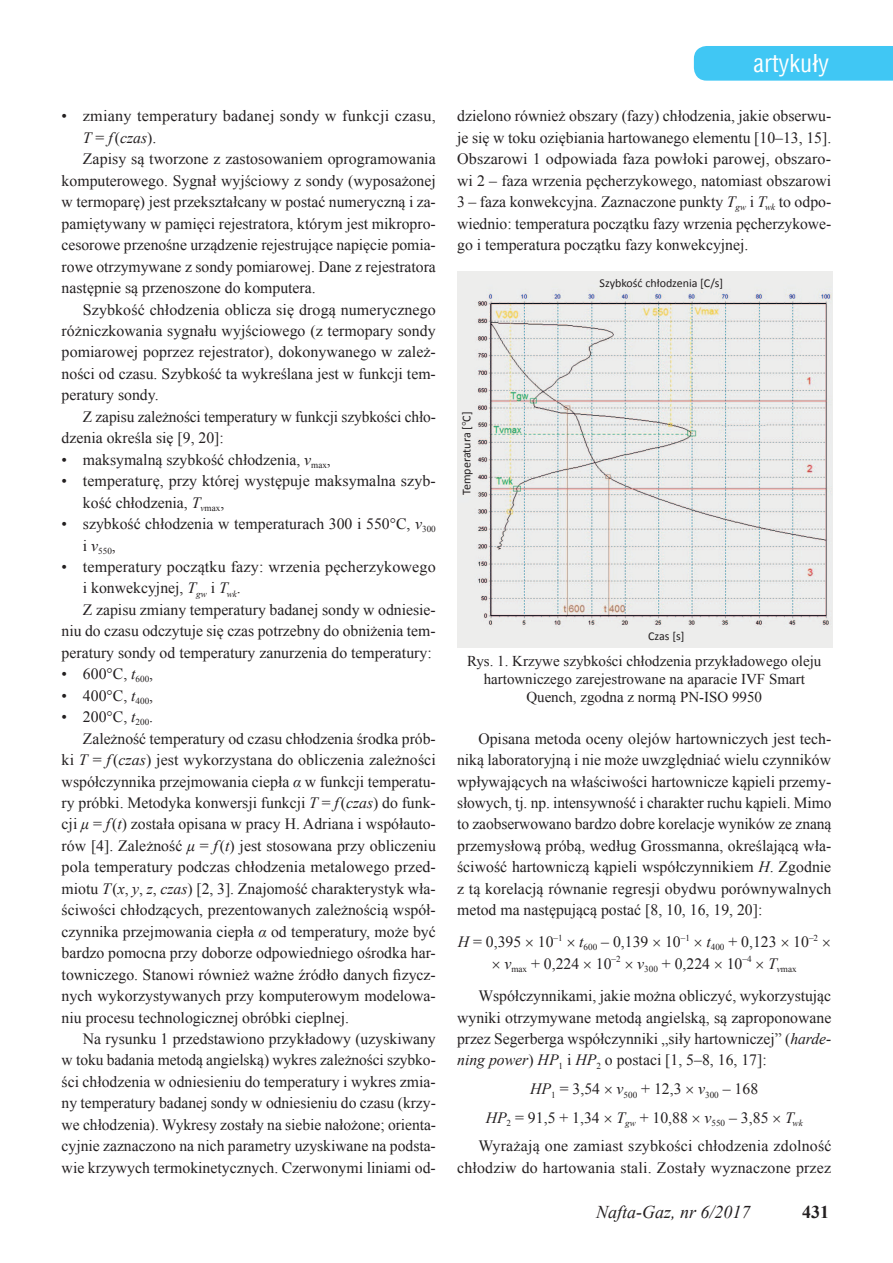
<style>
.page{position:relative;width:893px;height:1263px;background:#fff}
.page>*{position:absolute;margin:0;border:0;box-sizing:border-box;transform-origin:0 0}
.t1{font:24px "Switzerland Condensed";color:#fff}
.t2{font:italic 18px "Times New Roman";color:#231f20}
.t3{font:700 18px "Times New Roman";color:#231f20}
.t4{font:15.75px/21.5px "Times New Roman";color:#231f20;text-align:justify}
.t5{font:italic 15.75px "Times New Roman";color:#231f20}
.t6{font:15px/18px "Times New Roman";color:#231f20;text-align:center}
.t7{font:12px "Calibri";color:#231f20}
.t8{font:9.15px "Times New Roman";color:#231f20}
.s1{font-style:normal}
.s2{font-style:italic}
.s3{font-family:"Times New Roman"}
</style>
<div class="page">
<hr style="left:0;top:43px;width:1px;height:40px;background:#40c7f4">
<div style="left:694px;top:46px;width:199px;height:35px;background:#40c7f4"></div>
<img style="left:457px;top:271px;width:375px;height:377px">
<p class="t4" style="left:62px;top:105px;width:376px">• zmiany temperatury badanej sondy w funkcji czasu,</p>
<p class="t5" style="left:83px;top:127px;width:75px">T <span class="s1">=</span> f<span class="s1">(</span>czas<span class="s1">).</span></p>
<p class="t4" style="left:83px;top:148px;width:354px">Zapisy są tworzone z zastosowaniem oprogramowania</p>
<p class="t4" style="left:62px;top:170px;width:376px">komputerowego. Sygnał wyjściowy z sondy (wyposażonej</p>
<p class="t4" style="left:62px;top:191px;width:376px">w termoparę) jest przekształcany w postać numeryczną i za-</p>
<p class="t4" style="left:62px;top:212px;width:376px">pamiętywany w pamięci rejestratora, którym jest mikropro-</p>
<p class="t4" style="left:62px;top:234px;width:376px">cesorowe przenośne urządzenie rejestrujące napięcie pomia-</p>
<p class="t4" style="left:62px;top:255px;width:376px">rowe otrzymywane z sondy pomiarowej. Dane z rejestratora</p>
<p class="t4" style="left:62px;top:277px;width:256px">następnie są przenoszone do komputera.</p>
<p class="t4" style="left:83px;top:298px;width:354px">Szybkość chłodzenia oblicza się drogą numerycznego</p>
<p class="t4" style="left:62px;top:320px;width:376px">różniczkowania sygnału wyjściowego (z termopary sondy</p>
<p class="t4" style="left:62px;top:341px;width:376px">pomiarowej poprzez rejestrator), dokonywanego w zależ-</p>
<p class="t4" style="left:62px;top:363px;width:376px">ności od czasu. Szybkość ta wykreślana jest w funkcji tem-</p>
<p class="t4" style="left:62px;top:384px;width:98px">peratury sondy.</p>
<p class="t4" style="left:83px;top:406px;width:354px">Z zapisu zależności temperatury w funkcji szybkości chło-</p>
<p class="t4" style="left:62px;top:427px;width:164px">dzenia określa się [9, 20]:</p>
<p class="t4" style="left:62px;top:448px;width:271px">• maksymalną szybkość chłodzenia, <span class="s2">v</span><sub>max</sub>,</p>
<p class="t4" style="left:83px;top:470px;width:354px;text-indent:-21px">• temperaturę, przy której występuje maksymalna szyb&shy;kość chłodzenia, <span class="s2">T</span><sub>v</sub><sub>max</sub>,</p>
<p class="t4" style="left:62px;top:513px;width:376px">• szybkość chłodzenia w temperaturach 300 i 550°C, <span class="s2">v</span><sub>300</sub></p>
<p class="t8" style="left:83px;top:544px;width:34px"><sup>i</sup> <sup>v</sup>550<sup>,</sup></p>
<p class="t4" style="left:62px;top:556px;width:376px">• temperatury początku fazy: wrzenia pęcherzykowego</p>
<p class="t4" style="left:83px;top:577px;width:159px">i konwekcyjnej, <span class="s2">T</span><sub>gw</sub> i <span class="s2">T</span><sub>wk</sub>.</p>
<p class="t4" style="left:83px;top:599px;width:354px">Z zapisu zmiany temperatury badanej sondy w odniesie-</p>
<p class="t4" style="left:62px;top:620px;width:376px">niu do czasu odczytuje się czas potrzebny do obniżenia tem-</p>
<p class="t4" style="left:62px;top:641px;width:372px">peratury sondy od temperatury zanurzenia do temperatury:</p>
<p class="t4" style="left:62px;top:663px;width:93px">• 600°C, <span class="s2">t</span><sub>600</sub>,</p>
<p class="t4" style="left:62px;top:684px;width:93px">• 400°C, <span class="s2">t</span><sub>400</sub>,</p>
<p class="t4" style="left:62px;top:706px;width:93px">• 200°C, <span class="s2">t</span><sub>200</sub>.</p>
<p class="t4" style="left:83px;top:727px;width:354px">Zależność temperatury od czasu chłodzenia środka prób-</p>
<p class="t4" style="left:62px;top:749px;width:376px">ki <span class="s2">T</span> = <span class="s2">f</span>(<span class="s2">czas</span>) jest wykorzystana do obliczenia zależności</p>
<p class="t4" style="left:62px;top:770px;width:376px">współczynnika przejmowania ciepła <span class="s2">α</span> w funkcji temperatu-</p>
<p class="t4" style="left:62px;top:792px;width:376px">ry próbki. Metodyka konwersji funkcji <span class="s2">T</span> = <span class="s2">f</span>(<span class="s2">czas</span>) do funk-</p>
<p class="t4" style="left:62px;top:813px;width:376px">cji <span class="s2">μ</span> = <span class="s2">f</span>(<span class="s2">t</span>) została opisana w pracy H. Adriana i współauto-</p>
<p class="t4" style="left:62px;top:835px;width:376px">rów [4]. Zależność <span class="s2">μ</span> = <span class="s2">f</span>(<span class="s2">t</span>) jest stosowana przy obliczeniu</p>
<p class="t4" style="left:62px;top:856px;width:376px">pola temperatury podczas chłodzenia metalowego przed-</p>
<p class="t4" style="left:62px;top:877px;width:376px">miotu <span class="s2">T</span>(<span class="s2">x</span>, <span class="s2">y</span>, <span class="s2">z</span>, <span class="s2">czas</span>) [2, 3]. Znajomość charakterystyk wła-</p>
<p class="t4" style="left:62px;top:899px;width:376px">ściwości chłodzących, prezentowanych zależnością współ-</p>
<p class="t4" style="left:62px;top:920px;width:376px">czynnika przejmowania ciepła <span class="s2">α</span> od temperatury, może być</p>
<p class="t4" style="left:62px;top:942px;width:376px">bardzo pomocna przy doborze odpowiedniego ośrodka har-</p>
<p class="t4" style="left:62px;top:963px;width:376px">towniczego. Stanowi również ważne źródło danych fizycz-</p>
<p class="t4" style="left:62px;top:985px;width:376px">nych wykorzystywanych przy komputerowym modelowa-</p>
<p class="t4" style="left:62px;top:1006px;width:289px">niu procesu technologicznej obróbki cieplnej.</p>
<p class="t4" style="left:83px;top:1028px;width:354px">Na rysunku 1 przedstawiono przykładowy (uzyskiwany</p>
<p class="t4" style="left:62px;top:1049px;width:376px">w toku badania metodą angielską) wykres zależności szybko-</p>
<p class="t4" style="left:62px;top:1070px;width:376px">ści chłodzenia w odniesieniu do temperatury i wykres zmia-</p>
<p class="t4" style="left:62px;top:1092px;width:376px">ny temperatury badanej sondy w odniesieniu do czasu (krzy-</p>
<p class="t4" style="left:62px;top:1113px;width:376px">we chłodzenia). Wykresy zostały na siebie nałożone; orienta-</p>
<p class="t4" style="left:62px;top:1135px;width:376px">cyjnie zaznaczono na nich parametry uzyskiwane na podsta-</p>
<p class="t4" style="left:62px;top:1156px;width:376px">wie krzywych termokinetycznych. Czerwonymi liniami od-</p>
<h1 class="t1" style="left:754px;top:48px;width:77px">artykuły</h1>
<p class="t4" style="left:457px;top:105px;width:376px">dzielono również obszary (fazy) chłodzenia, jakie obserwu&shy;je się w toku oziębiania hartowanego elementu [10–13, 15].<br>Obszarowi 1 odpowiada faza powłoki parowej, obszaro&shy;wi 2 – faza wrzenia pęcherzykowego, natomiast obszarowi 3 – faza konwekcyjna. Zaznaczone punkty <span class="s2">T</span><sub>gw</sub> i <span class="s2">T</span><sub>wk</sub> to odpo&shy;wiednio: temperatura początku fazy wrzenia pęcherzykowe&shy;go i temperatura początku fazy konwekcyjnej.</p>
<p class="t7" style="left:459px;top:495px;width:85px;rotate:-90deg">Temperatura [<span class="s3">°</span>C]</p>
<p class="t7" style="left:600px;top:275px;width:125px">Szybkość chłodzenia [C/s]</p>
<p class="t7" style="left:648px;top:628px;width:38px">Czas [s]</p>
<p class="t6" style="left:467px;top:652px;width:356px">Rys. 1. Krzywe szybkości chłodzenia przykładowego oleju hartowniczego zarejestrowane na aparacie IVF Smart<br>Quench, zgodna z normą PN-ISO 9950</p>
<p class="t4" style="left:457px;top:727px;width:376px;text-indent:21px">Opisana metoda oceny olejów hartowniczych jest tech&shy;niką laboratoryjną i nie może uwzględniać wielu czynników wpływających na właściwości hartownicze kąpieli przemy&shy;słowych, tj. np. intensywność i charakter ruchu kąpieli. Mimo to zaobserwowano bardzo dobre korelacje wyników ze znaną przemysłową próbą, według Grossmanna, określającą wła&shy;ściwość hartowniczą kąpieli współczynnikiem <span class="s2">H</span>. Zgodnie z tą korelacją równanie regresji obydwu porównywalnych metod ma następującą postać [8, 10, 16, 19, 20]:</p>
<p class="t4" style="left:504px;top:931px;width:315px;text-indent:-47px"><span class="s2">H</span> = 0,395 10<sup>–1</sup> <span class="s2">t</span><sub>600</sub> – 0,139 10<sup>–1</sup> <span class="s2">t</span><sub>400</sub> + 0,123 10<sup>–2 </sup><span class="s2">v</span><sub>max</sub> + 0,224 10<sup>–2</sup> <span class="s2">v</span><sub>300</sub> + 0,224 10<sup>–4</sup> <span class="s2">T</span><sub>v</sub><sub>max</sub></p>
<p class="t4" style="left:457px;top:985px;width:376px;text-indent:21px">Współczynnikami, jakie można obliczyć, wykorzystując wyniki otrzymywane metodą angielską, są zaproponowane przez Segerberga współczynniki „siły hartowniczej” (<span class="s2">harde&shy;ning power</span>) <span class="s2">HP</span><sub>1</sub> i <span class="s2">HP</span><sub>2</sub> o postaci [1, 5–8, 16, 17]:</p>
<p class="t4" style="left:530px;top:1078px;width:229px"><span class="s2">HP</span><sub>1</sub> = 3,54 <span class="s2">v</span><sub>500</sub> + 12,3 <span class="s2">v</span><sub>300</sub> – 168</p>
<p class="t4" style="left:486px;top:1107px;width:319px"><span class="s2">HP</span><sub>2</sub> = 91,5 + 1,34 <span class="s2">T</span><sub>gw</sub> + 10,88 <span class="s2">v</span><sub>550</sub> – 3,85 <span class="s2">T</span><sub>wk</sub></p>
<p class="t4" style="left:478px;top:1135px;width:355px">Wyrażają one zamiast szybkości chłodzenia zdolność</p>
<p class="t4" style="left:457px;top:1156px;width:375px">chłodziw do hartowania stali. Zostały wyznaczone przez</p>
<p class="t2" style="left:596px;top:1200px;width:156px">Nafta-Gaz, nr 6/2017</p>
<p class="t3" style="left:802px;top:1199px;width:28px">431</p>
</div>
